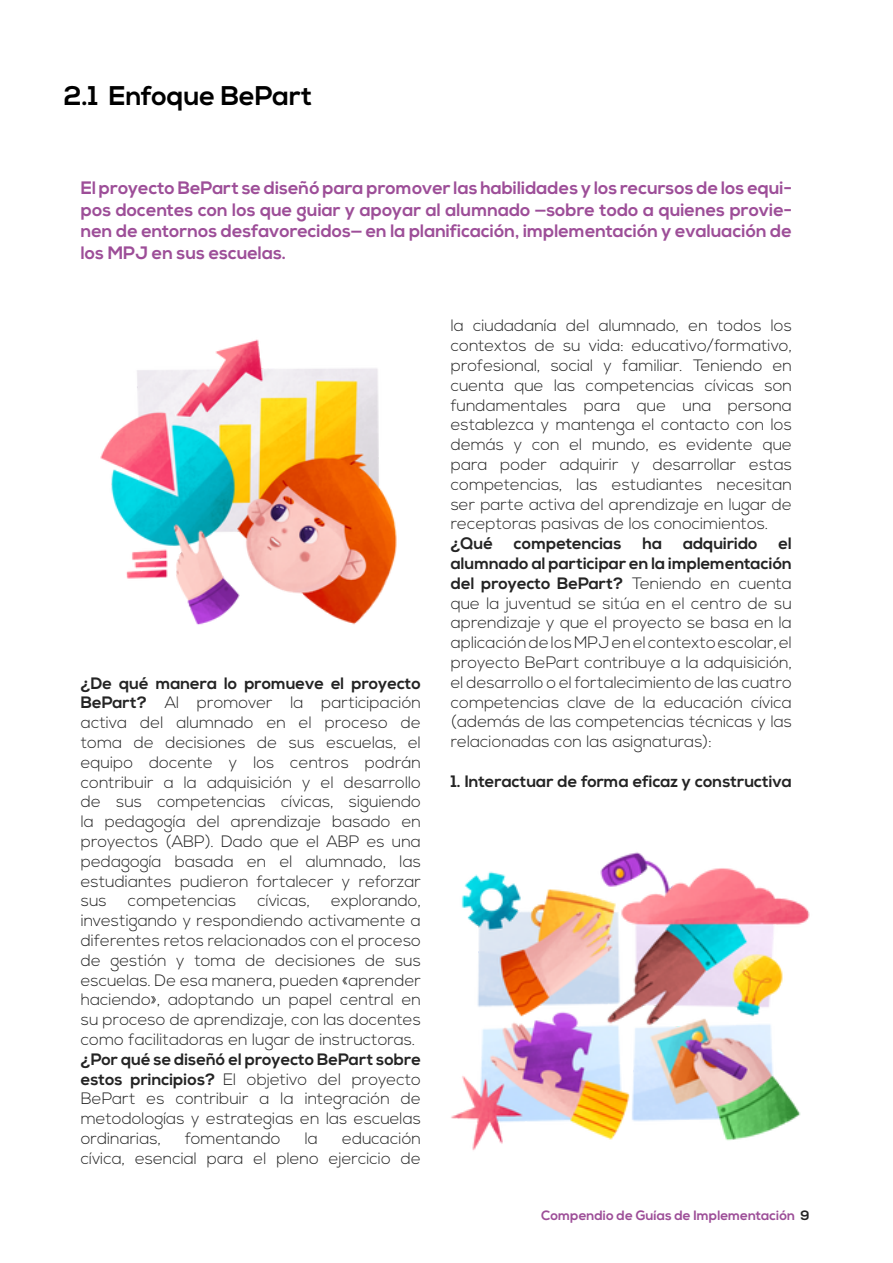
<style>
.page{position:relative;width:893px;height:1263px;background:#fff}
.page>*{position:absolute;margin:0;border:0;box-sizing:border-box;transform-origin:0 0}
.t1{font:700 27px "Nexa";color:#000}
.t2{font:700 18px/21.6px "Nexa";color:#9d4e98;text-align:justify}
.t3{font:300 16.5px/19.8px "Nexa";color:#242424;text-align:justify}
.t4{font:700 16.5px "Nexa";color:#242424}
.t5{font:700 13.5px "Nexa";color:#9d4e98}
.s1{font-weight:700}
.s2{color:#242424}
</style>
<div class="page">
<img style="left:451px;top:852px;width:359px;height:299px">
<img style="left:100px;top:339px;width:297px;height:286px">
<h1 class="t1" style="left:64px;top:80px;width:250px">2.1 Enfoque BePart</h1>
<p class="t2" style="left:81px;top:178px;width:713px">El proyecto BePart se diseñó para promover las habilidades y los recursos de los equi&shy;pos docentes con los que guiar y apoyar al alumnado —sobre todo a quienes provie&shy;nen de entornos desfavorecidos— en la planificación, implementación y evaluación de los MPJ en sus escuelas.</p>
<p class="t3" style="left:81px;top:674px;width:342px"><span class="s1">¿De qué manera lo promueve el proyecto BePart?</span> Al promover la participación activa del alumnado en el proceso de toma de decisiones de sus escuelas, el equipo docente y los centros podrán contribuir a la adquisición y el desarrollo de sus competencias cívicas, siguiendo la pedagogía del aprendizaje basado en proyectos (ABP). Dado que el ABP es una pedagogía basada en el alumnado, las estudiantes pudieron fortalecer y reforzar sus</p>
<p class="t3" style="left:128px;top:891px;width:110px">competencias</p>
<p class="t3" style="left:257px;top:891px;width:54px">cívicas,</p>
<p class="t3" style="left:81px;top:891px;width:342px;text-indent:250px">explorando, investigando y respondiendo activamente a diferentes retos relacionados con el proceso de gestión y toma de decisiones de sus escuelas. De esa manera, pueden «aprender haciendo», adoptando un papel central en su proceso de aprendizaje, con las docentes como facilitadoras en lugar de instructoras.</p>
<p class="t3" style="left:81px;top:1050px;width:342px"><span class="s1">¿Por qué se diseñó el proyecto BePart sobre estos principios?</span> El objetivo del proyecto BePart es contribuir a la integración de metodologías y estrategias en las escuelas ordinarias,</p>
<p class="t3" style="left:81px;top:1129px;width:342px;text-align:right">educación<br>cívica, esencial para el pleno ejercicio de</p>
<p class="t3" style="left:185px;top:1129px;width:97px">fomentando</p>
<p class="t3" style="left:305px;top:1129px;width:15px">la</p>
<p class="t3" style="left:451px;top:316px;width:343px">la ciudadanía del alumnado, en todos los contextos de su vida: educativo/formativo, profesional, social y familiar. Teniendo en cuenta que las competencias cívicas son fundamentales para que una persona establezca y mantenga el contacto con los demás y con el mundo, es evidente que para poder adquirir y desarrollar estas competencias, las estudiantes necesitan ser parte activa del aprendizaje en lugar de receptoras pasivas de los conocimientos.</p>
<p class="t4" style="left:451px;top:534px;width:44px">¿Qué</p>
<p class="t4" style="left:514px;top:534px;width:109px">competencias</p>
<p class="t4" style="left:642px;top:534px;width:21px">ha</p>
<p class="t4" style="left:683px;top:534px;width:76px">adquirido</p>
<p class="t3" style="left:451px;top:534px;width:343px;text-indent:328px"><span class="s1">el alumnado al participar en la implementación del proyecto BePart?</span> Teniendo en cuenta que la juventud se sitúa en el centro de su aprendizaje y que el proyecto se basa en la aplicación de los MPJ en el contexto escolar, el proyecto BePart contribuye a la adquisición, el desarrollo o el fortalecimiento de las cuatro competencias clave de la educación cívica (además de las competencias técnicas y las relacionadas con las asignaturas):</p>
<p class="t4" style="left:451px;top:771px;width:343px">1. Interactuar de forma eficaz y constructiva</p>
<p class="t5" style="left:541px;top:1207px;width:270px">Compendio de Guías de Implementación <span class="s2">9</span></p>
</div>
